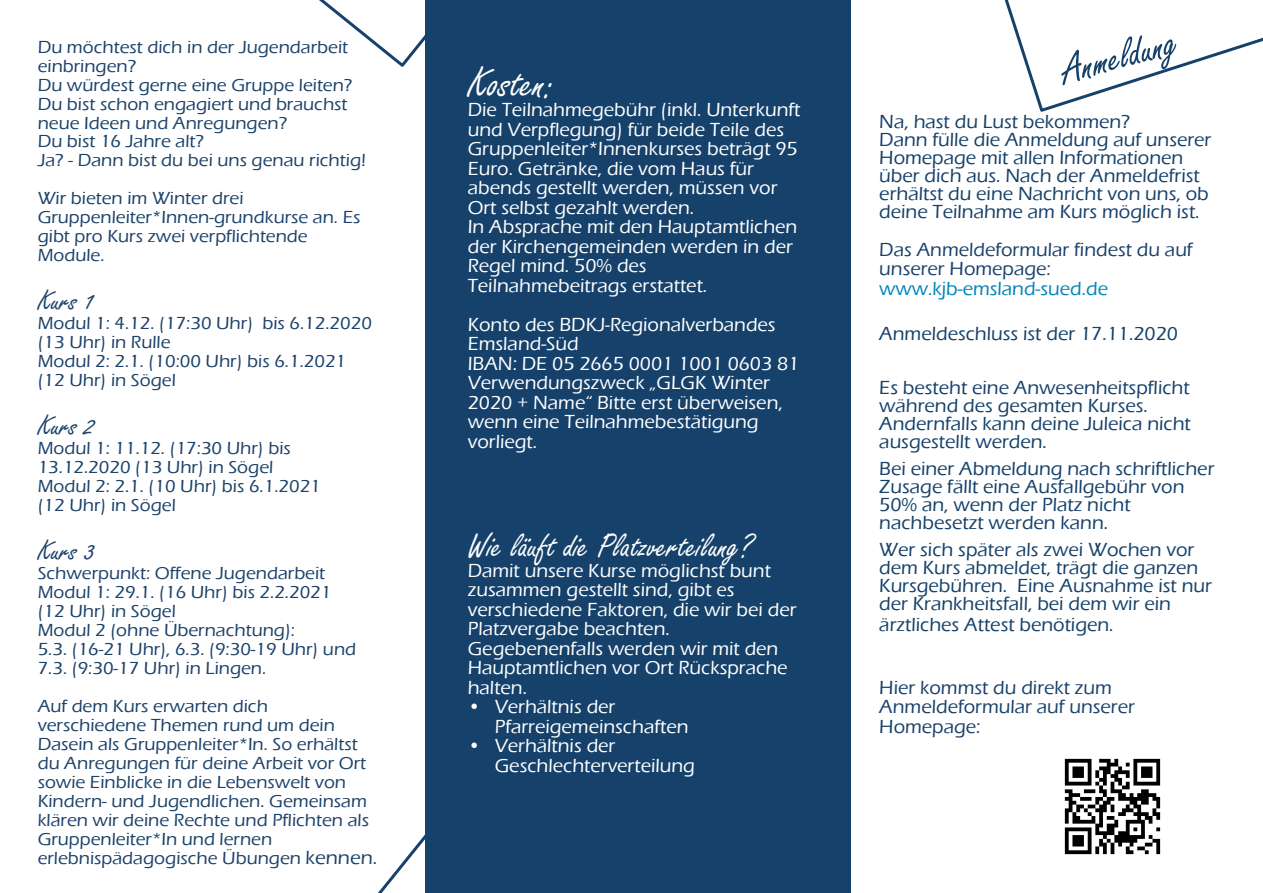
<style>
.page{position:relative;width:1263px;height:893px;background:#fff}
.page>*{position:absolute;margin:0;border:0;box-sizing:border-box;transform-origin:0 0}
.t1{font:45px "Freestyle Script";color:#15416a}
.t2{font:45px "Freestyle Script";color:#fff}
.t3{font:36px "Freestyle Script";color:#fff}
.t4{font:30px "Freestyle Script";color:#1b426a}
.t5{font:500 19.5px/19.5px "Eras ITC";color:#fff}
.t6{font:500 19.5px/18px "Eras ITC";color:#15416a}
.t7{font:500 19.5px/19.5px "Eras ITC";color:#1b426a}
.t8{font:500 19.5px "Eras ITC";color:#0084ba}
.t9{font:500 18px/18.9px "Eras ITC";color:#1b426a}
.s1{font-size:19.5px}
.s2{font-size:21px;color:#fff}
</style>
<div class="page">
<div style="left:425px;top:0;width:425px;height:893px;background:#15416a"></div>
<svg style="left:378px;top:834px;width:47px;height:59px"></svg>
<svg style="left:1004px;top:0;width:259px;height:112px"></svg>
<svg style="left:319px;top:0;width:106px;height:67px"></svg>
<img style="left:1064px;top:758px;width:97px;height:97px">
<p class="t9" style="left:38px;top:39px;width:330px">Du möchtest dich in der Jugendarbeit einbringen?<br>Du würdest gerne eine Gruppe leiten?<br>Du bist schon engagiert und brauchst neue Ideen und Anregungen?<br>Du bist 16 Jahre alt?<br>Ja? - Dann bist du bei uns genau richtig!</p>
<p class="t9" style="left:38px;top:191px;width:324px">Wir bieten im Winter drei<br>Gruppenleiter*Innen-grundkurse an. Es gibt pro Kurs zwei verpflichtende<br>Module.</p>
<h3 class="t4" style="left:38px;top:290px;width:59px">Kurs 1</h3>
<p class="t9" style="left:38px;top:316px;width:336px">Modul 1: 4.12. (17:30 Uhr) bis 6.12.2020 (13 Uhr) in Rulle<br>Modul 2: 2.1. (10:00 Uhr) bis 6.1.2021 (12 Uhr) in Sögel</p>
<h3 class="t4" style="left:38px;top:415px;width:59px">Kurs 2</h3>
<p class="t9" style="left:38px;top:441px;width:285px">Modul 1: 11.12. (17:30 Uhr) bis<br>13.12.2020 (13 Uhr) in Sögel<br>Modul 2: 2.1. (10 Uhr) bis 6.1.2021 (12 Uhr) in Sögel</p>
<h3 class="t4" style="left:38px;top:539px;width:59px">Kurs 3</h3>
<p class="t9" style="left:38px;top:565px;width:320px">Schwerpunkt: Offene Jugendarbeit<br>Modul 1: 29.1. (16 Uhr) bis 2.2.2021 (12 Uhr) in Sögel<br>Modul 2 (ohne Übernachtung):<br>5.3. (16-21 Uhr), 6.3. (9:30-19 Uhr) und<br>7.3. (9:30-17 Uhr) in Lingen.</p>
<p class="t9" style="left:38px;top:698px;width:341px">Auf dem Kurs erwarten dich verschiedene Themen rund um dein Dasein als Gruppenleiter*In. So erhältst du Anregungen für deine Arbeit vor Ort sowie Einblicke in die Lebenswelt von Kindern- und Jugendlichen. Gemeinsam klären wir deine Rechte und Pflichten als Gruppenleiter*In und lernen erlebnispädagogische Übungen <span class="s1">kennen.</span></p>
<h1 class="t2" style="left:468px;top:66px;width:88px">Kosten:</h1>
<p class="t5" style="left:468px;top:102px;width:334px">Die Teilnahmegebühr (inkl. Unterkunft und Verpflegung) für beide Teile des Gruppenleiter*Innenkurses beträgt 95<br>Euro. Getränke, die vom Haus für abends gestellt werden, müssen vor Ort selbst gezahlt werden.<br>In Absprache mit den Hauptamtlichen der Kirchengemeinden werden in der Regel mind. 50% des Teilnahmebeitrags erstattet.</p>
<p class="t5" style="left:468px;top:317px;width:333px">Konto des BDKJ-Regionalverbandes<br>Emsland-Süd<br>IBAN: DE 05 2665 0001 1001 0603 81<br>Verwendungszweck „GLGK Winter<br>2020 + Name“ Bitte erst überweisen, wenn eine Teilnahmebestätigung vorliegt.</p>
<h2 class="t3" style="left:468px;top:533px;width:286px">Wie läuft die Platzverteilung?</h2>
<p class="t5" style="left:468px;top:563px;width:330px">Damit unsere Kurse möglichst bunt zusammen gestellt sind, gibt es verschiedene Faktoren, die wir bei der<br>Platzvergabe beachten.<br>Gegebenenfalls werden wir mit den<br>Hauptamtlichen vor Ort Rücksprache halten.</p>
<p class="t5" style="left:495px;top:699px;width:195px;text-indent:-27px">• Verhältnis der<br>Pfarreigemeinschaften</p>
<p class="t5" style="left:495px;top:738px;width:202px;text-indent:-27px">• Verhältnis der<br>Geschlechterverteilung</p>
<h1 class="t1" style="left:1058px;top:55px;width:120px;rotate:-15deg">Anmeldung</h1>
<p class="t6" style="left:879px;top:115px;width:334px">Na, hast du Lust bekommen?<br>Dann fülle die Anmeldung auf unserer Homepage mit allen Informationen über dich aus. Nach der Anmeldefrist erhältst du eine Nachricht von uns, ob deine Teilnahme am Kurs möglich ist.</p>
<p class="t7" style="left:879px;top:242px;width:315px">Das Anmeldeformular findest du auf unserer Homepage:</p>
<p class="t8" style="left:879px;top:281px;width:230px">www.kjb-emsland-sued.de</p>
<p class="t6" style="left:879px;top:326px;width:300px">Anmeldeschluss ist der 17.11.2020</p>
<p class="t6" style="left:879px;top:380px;width:313px">Es besteht eine Anwesenheitspflicht während des gesamten Kurses.<br>Andernfalls kann deine Juleica nicht ausgestellt werden.</p>
<p class="t6" style="left:879px;top:461px;width:337px">Bei einer Abmeldung nach schriftlicher<br>Zusage fällt eine Ausfallgebühr von<br>50% an, wenn der Platz nicht nachbesetzt werden kann.</p>
<p class="t6" style="left:879px;top:542px;width:334px">Wer sich später als zwei Wochen vor dem Kurs abmeldet, trägt die ganzen Kursgebühren. Eine Ausnahme ist nur der Krankheitsfall, bei dem wir ein</p>
<p class="t6" style="left:879px;top:617px;width:312px">ärztliches Attest benötigen. <span class="s2">ammen</span></p>
<p class="t7" style="left:879px;top:680px;width:257px">Hier kommst du direkt zum<br>Anmeldeformular auf unserer<br>Homepage:</p>
</div>
